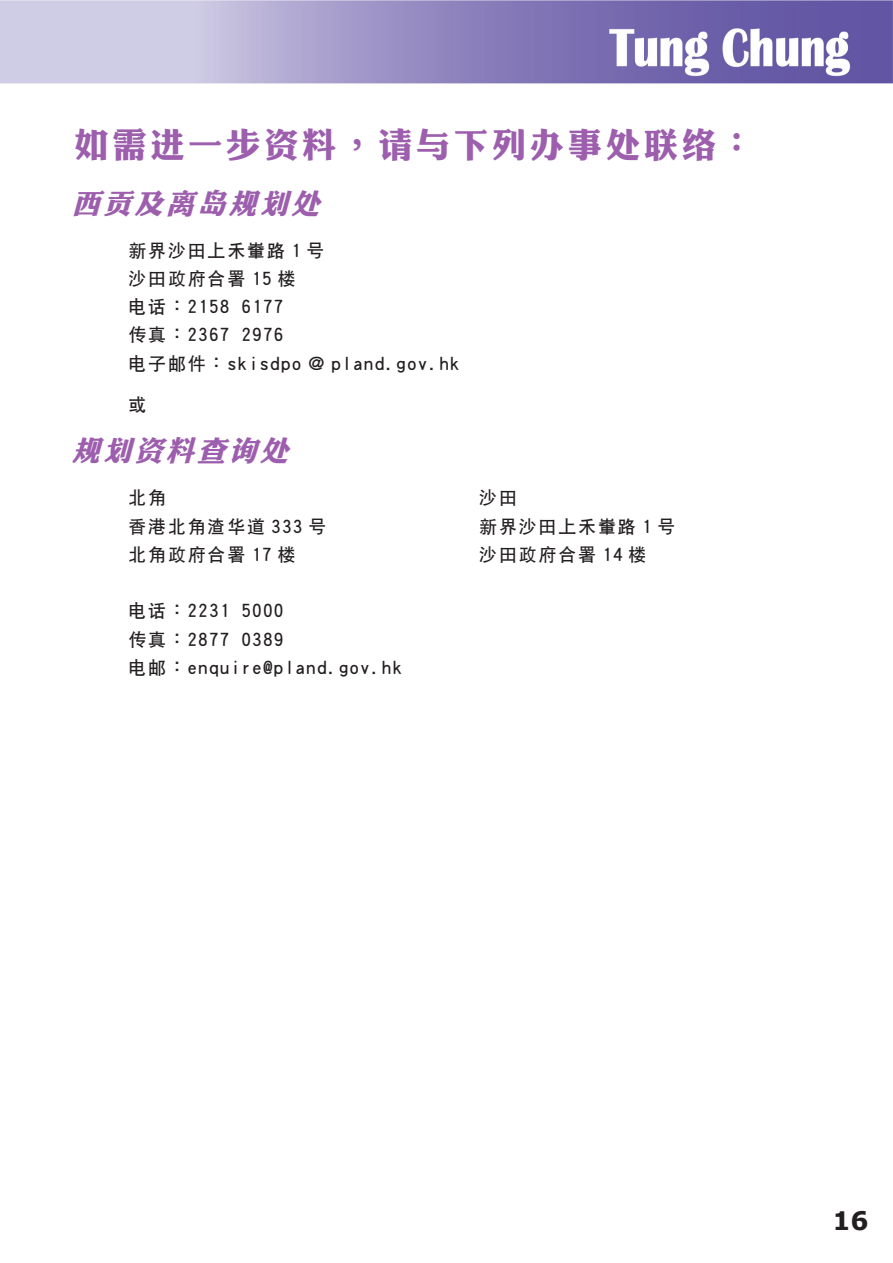
<style>
.page{position:relative;width:893px;height:1263px;background:#fff}
.page>*{position:absolute;margin:0;border:0;box-sizing:border-box;transform-origin:0 0}
.Title_sc{font:34.5px "DF Li Jin Hei W8 GB5";letter-spacing:.1em;color:#9c5ead}
.Sub_Title_sc{font:italic 28.5px "DF Li Jin Hei W8 GB5";color:#9c5ead}
.t1{font:700 25.5px "Verdana";color:#231f20}
.text_sc{font:18px "DF Hei W7 GB5";letter-spacing:.1em;color:#231f20}
</style>
<div class="page">
<img style="left:0;top:0;width:893px;height:84px">
<p class="Title_sc" style="left:74px;top:128px;width:681px">如需進一步資料，請與下列辦事處聯絡：</p>
<p class="Sub_Title_sc" style="left:72px;top:190px;width:257px">西貢及離島規劃處</p>
<p class="text_sc" style="left:128px;top:241px;width:198px">新界沙田上禾輋路 1 號</p>
<p class="text_sc" style="left:128px;top:269px;width:169px">沙田政府合署 15 樓</p>
<p class="text_sc" style="left:128px;top:298px;width:156px">電話：2158 6177</p>
<p class="text_sc" style="left:128px;top:326px;width:156px">傳真：2367 2976</p>
<p class="text_sc" style="left:128px;top:354px;width:333px">電子郵件：skisdpo ＠ pland.gov.hk</p>
<p class="text_sc" style="left:128px;top:395px;width:19px">或</p>
<p class="Sub_Title_sc" style="left:72px;top:436px;width:226px">規劃資料查詢處</p>
<p class="text_sc" style="left:128px;top:489px;width:39px">北角</p>
<p class="text_sc" style="left:128px;top:517px;width:199px">香港北角渣華道 333 號</p>
<p class="text_sc" style="left:128px;top:545px;width:169px">北角政府合署 17 樓</p>
<p class="text_sc" style="left:128px;top:602px;width:156px">電話：2231 5000</p>
<p class="text_sc" style="left:128px;top:630px;width:156px">傳真：2877 0389</p>
<p class="text_sc" style="left:128px;top:658px;width:275px">電郵：enquire@pland.gov.hk</p>
<p class="text_sc" style="left:479px;top:489px;width:39px">沙田</p>
<p class="text_sc" style="left:479px;top:517px;width:198px">新界沙田上禾輋路 1 號</p>
<p class="text_sc" style="left:479px;top:545px;width:169px">沙田政府合署 14 樓</p>
<h3 class="t1" style="left:832px;top:1202px;width:38px">16</h3>
</div>
